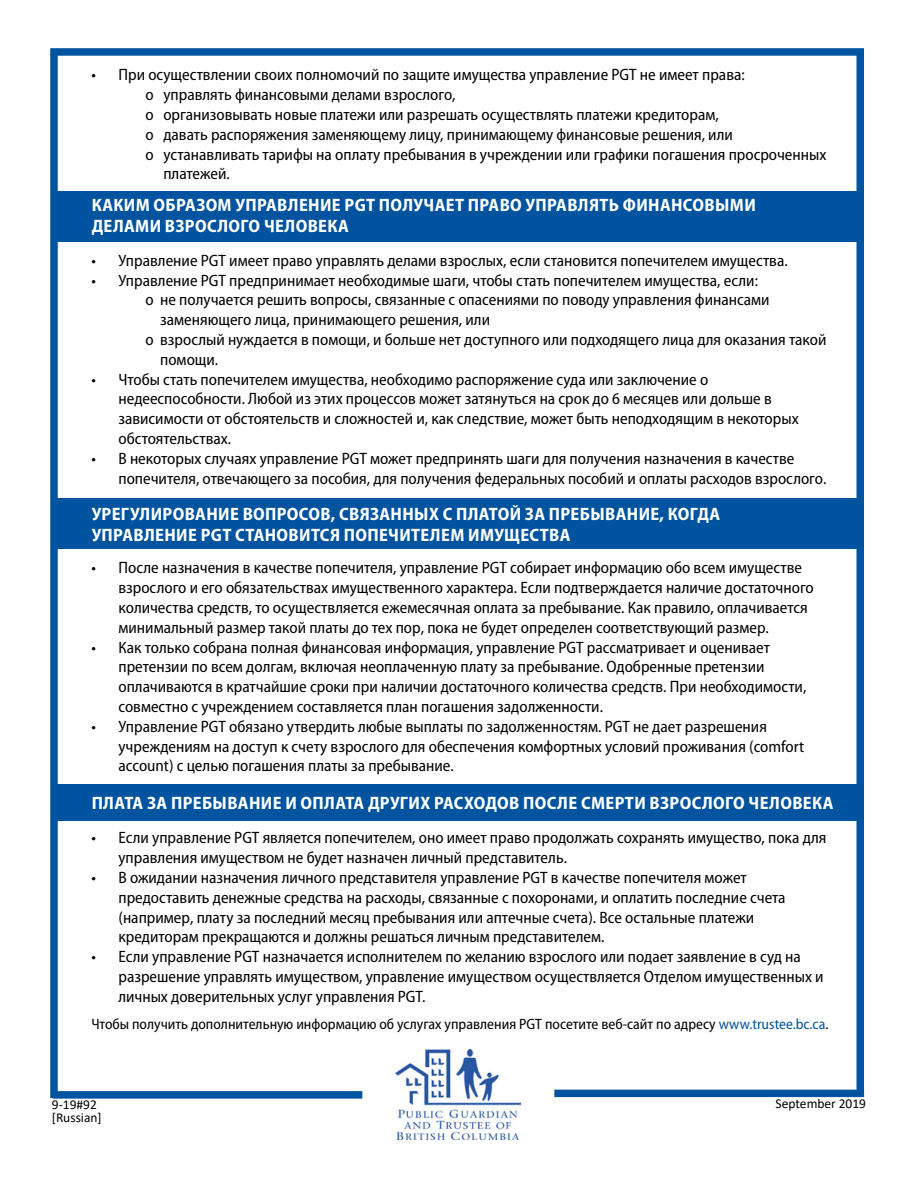
<style>
.page{position:relative;width:918px;height:1188px;background:#fff}
.page>*{position:absolute;margin:0;border:0;box-sizing:border-box;transform-origin:0 0}
.t1{font:700 semi-condensed 18px/21.6px "Myriad Pro";letter-spacing:.02em;color:#fff}
.t2{font:semi-condensed 16.5px/19.8px "Myriad Pro";color:#000}
.t3{font:semi-condensed 15px "Myriad Pro";color:#000}
.t4{font:13.5px "Calibri";color:#000}
.s1{color:#00539f}
</style>
<div class="page">
<div style="left:50px;top:54px;width:8px;height:1044px;background:#00539f"></div>
<div style="left:856px;top:54px;width:8px;height:1036px;background:#00539f"></div>
<div style="left:50px;top:48px;width:814px;height:8px;background:#00539f"></div>
<div style="left:56px;top:191px;width:803px;height:51px;background:#00539f"></div>
<div style="left:56px;top:498px;width:803px;height:51px;background:#00539f"></div>
<div style="left:55px;top:785px;width:803px;height:36px;background:#00539f"></div>
<div style="left:554px;top:1090px;width:310px;height:7px;background:#00539f"></div>
<div style="left:53px;top:1091px;width:309px;height:8px;background:#00539f"></div>
<img style="left:396px;top:1049px;width:125px;height:91px">
<p class="t2" style="left:92px;top:65px;width:655px">• При осуществлении своих полномочий по защите имущества управление PGT не имеет права:</p>
<p class="t2" style="left:145px;top:85px;width:312px">o управлять финансовыми делами взрослого,</p>
<p class="t2" style="left:145px;top:105px;width:575px">o организовывать новые платежи или разрешать осуществлять платежи кредиторам,</p>
<p class="t2" style="left:145px;top:125px;width:589px">o давать распоряжения заменяющему лицу, принимающему финансовые решения, или</p>
<p class="t2" style="left:145px;top:144px;width:682px">o устанавливать тарифы на оплату пребывания в учреждении или графики погашения просроченных</p>
<p class="t2" style="left:163px;top:164px;width:68px">платежей.</p>
<p class="t1" style="left:92px;top:194px;width:666px">КАКИМ ОБРАЗОМ УПРАВЛЕНИЕ PGT ПОЛУЧАЕТ ПРАВО УПРАВЛЯТЬ ФИНАНСОВЫМИ<br>ДЕЛАМИ ВЗРОСЛОГО ЧЕЛОВЕКА</p>
<p class="t2" style="left:92px;top:251px;width:698px">• Управление PGT имеет право управлять делами взрослых, если становится попечителем имущества.</p>
<p class="t2" style="left:92px;top:271px;width:668px">• Управление PGT предпринимает необходимые шаги, чтобы стать попечителем имущества, если:</p>
<p class="t2" style="left:145px;top:290px;width:626px">o не получается решить вопросы, связанные с опасениями по поводу управления финансами</p>
<p class="t2" style="left:160px;top:310px;width:331px">заменяющего лица, принимающего решения, или</p>
<p class="t2" style="left:145px;top:330px;width:682px">o взрослый нуждается в помощи, и больше нет доступного или подходящего лица для оказания такой</p>
<p class="t2" style="left:160px;top:350px;width:60px">помощи.</p>
<p class="t2" style="left:118px;top:370px;width:682px;text-indent:-27px">• Чтобы стать попечителем имущества, необходимо распоряжение суда или заключение о недееспособности. Любой из этих процессов может затянуться на срок до 6 месяцев или дольше в зависимости от обстоятельств и сложностей и, как следствие, может быть неподходящим в некоторых обстоятельствах.</p>
<p class="t2" style="left:118px;top:449px;width:710px;text-indent:-27px">• В некоторых случаях управление PGT может предпринять шаги для получения назначения в качестве попечителя, отвечающего за пособия, для получения федеральных пособий и оплаты расходов взрослого.</p>
<p class="t1" style="left:92px;top:503px;width:630px">УРЕГУЛИРОВАНИЕ ВОПРОСОВ, СВЯЗАННЫХ С ПЛАТОЙ ЗА ПРЕБЫВАНИЕ, КОГДА<br>УПРАВЛЕНИЕ PGT СТАНОВИТСЯ ПОПЕЧИТЕЛЕМ ИМУЩЕСТВА</p>
<p class="t2" style="left:118px;top:558px;width:697px;text-indent:-27px">• После назначения в качестве попечителя, управление PGT собирает информацию обо всем имуществе взрослого и его обязательствах имущественного характера. Если подтверждается наличие достаточного количества средств, то осуществляется ежемесячная оплата за пребывание. Как правило, оплачивается минимальный размер такой платы до тех пор, пока не будет определен соответствующий размер.</p>
<p class="t2" style="left:118px;top:638px;width:689px;text-indent:-27px">• Как только собрана полная финансовая информация, управление PGT рассматривает и оценивает претензии по всем долгам, включая неоплаченную плату за пребывание. Одобренные претензии оплачиваются в кратчайшие сроки при наличии достаточного количества средств. При необходимости, совместно с учреждением составляется план погашения задолженности.</p>
<p class="t2" style="left:118px;top:717px;width:687px;text-indent:-27px">• Управление PGT обязано утвердить любые выплаты по задолженностям. PGT не дает разрешения учреждениям на доступ к счету взрослого для обеспечения комфортных условий проживания (comfort account) с целью погашения платы за пребывание.</p>
<p class="t1" style="left:92px;top:793px;width:743px">ПЛАТА ЗА ПРЕБЫВАНИЕ И ОПЛАТА ДРУГИХ РАСХОДОВ ПОСЛЕ СМЕРТИ ВЗРОСЛОГО ЧЕЛОВЕКА</p>
<p class="t2" style="left:118px;top:828px;width:709px;text-indent:-27px">• Если управление PGT является попечителем, оно имеет право продолжать сохранять имущество, пока для управления имуществом не будет назначен личный представитель.</p>
<p class="t2" style="left:118px;top:868px;width:669px;text-indent:-27px">• В ожидании назначения личного представителя управление PGT в качестве попечителя может предоставить денежные средства на расходы, связанные с похоронами, и оплатить последние счета (например, плату за последний месяц пребывания или аптечные счета). Все остальные платежи кредиторам прекращаются и должны решаться личным представителем.</p>
<p class="t2" style="left:118px;top:947px;width:707px;text-indent:-27px">• Если управление PGT назначается исполнителем по желанию взрослого или подает заявление в суд на разрешение управлять имуществом, управление имуществом осуществляется Отделом имущественных и личных доверительных услуг управления PGT.</p>
<p class="t3" style="left:92px;top:1016px;width:738px">Чтобы получить дополнительную информацию об услугах управления PGT посетите веб-сайт по адресу <span class="s1">www.trustee.bc.ca</span>.</p>
<p class="t4" style="left:52px;top:1095px;width:47px">9-19#92</p>
<p class="t4" style="left:776px;top:1094px;width:92px">September 2019</p>
<p class="t4" style="left:52px;top:1109px;width:51px">[Russian]</p>
</div>
